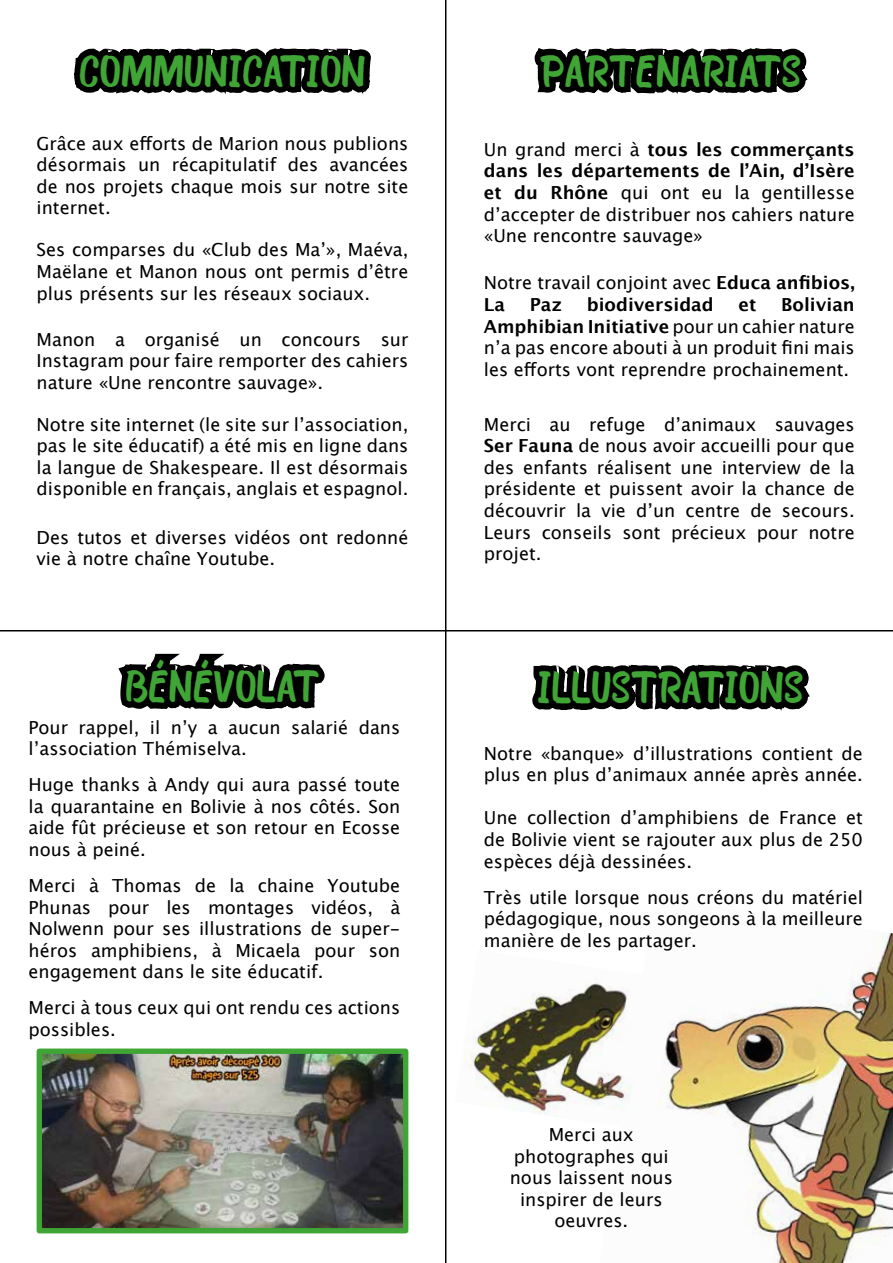
<style>
.page{position:relative;width:893px;height:1263px;background:#fff}
.page>*{position:absolute;margin:0;border:0;box-sizing:border-box;transform-origin:0 0}
.t1{font:43.5px "Bosk";color:#3fa535}
.t2{font:18px/21.6px "Lucida Grande";color:#000;text-align:justify}
.t3{font:700 18px "Lucida Grande";color:#000}
.s1{font-weight:700}
</style>
<div class="page">
<img style="left:658px;top:932px;width:235px;height:331px">
<svg style="left:68px;top:48px;width:314px;height:662px"></svg>
<svg style="left:526px;top:631px;width:292px;height:80px"></svg>
<svg style="left:534px;top:48px;width:274px;height:46px;background:#1c1c1c"></svg>
<hr style="left:445px;top:0;width:1px;height:1263px;background:#000">
<hr style="left:0;top:630px;width:893px;height:1px;background:#000">
<img style="left:43px;top:1054px;width:359px;height:173px">
<div style="left:37px;top:1048px;width:371px;height:185px;border:5px solid #3fa535"></div>
<img style="left:464px;top:983px;width:168px;height:134px">
<h1 class="t1" style="left:79px;top:44px;width:288px">COMMUNICATION</h1>
<p class="t2" style="left:37px;top:132px;width:373px">Grâce aux efforts de Marion nous publions désormais un récapitulatif des avancées de nos projets chaque mois sur notre site internet.</p>
<p class="t2" style="left:37px;top:239px;width:373px">Ses comparses du «Club des Ma’», Maéva, Maëlane et Manon nous ont permis d’être plus présents sur les réseaux sociaux.</p>
<p class="t2" style="left:37px;top:329px;width:373px">Manon a organisé un concours sur Instagram pour faire remporter des cahiers nature «Une rencontre sauvage».</p>
<p class="t2" style="left:37px;top:414px;width:373px">Notre site internet (le site sur l’association, pas le site éducatif) a été mis en ligne dans la langue de Shakespeare. Il est désormais disponible en français, anglais et espagnol.</p>
<p class="t2" style="left:37px;top:527px;width:373px">Des tutos et diverses vidéos ont redonné vie à notre chaîne Youtube.</p>
<h1 class="t1" style="left:540px;top:44px;width:263px">PARTENARIATS</h1>
<p class="t2" style="left:484px;top:139px;width:372px">Un grand merci à <span class="s1">tous les commerçants dans les départements de l’Ain, d’Isère et du Rhône</span> qui ont eu la gentillesse d’accepter de distribuer nos cahiers nature «Une rencontre sauvage»</p>
<p class="t2" style="left:484px;top:272px;width:372px">Notre travail conjoint avec <span class="s1">Educa anfibios,<br>La</span></p>
<p class="t2" style="left:484px;top:294px;width:372px;text-indent:297px"><span class="s1">Bolivian Amphibian Initiative</span> pour un cahier nature n’a pas encore abouti à un produit fini mais les efforts vont reprendre prochainement.</p>
<p class="t2" style="left:484px;top:414px;width:372px">Merci au refuge d’animaux sauvages <span class="s1">Ser Fauna</span> de nous avoir accueilli pour que des enfants réalisent une interview de la présidente et puissent avoir la chance de découvrir la vie d’un centre de secours.<br>Leurs conseils sont précieux pour notre projet.</p>
<p class="t3" style="left:530px;top:290px;width:34px">Paz</p>
<p class="t3" style="left:587px;top:290px;width:128px">biodiversidad</p>
<p class="t3" style="left:739px;top:290px;width:19px">et</p>
<h1 class="t1" style="left:125px;top:659px;width:196px">BÉNÉVOLAT</h1>
<h1 class="t1" style="left:537px;top:660px;width:267px">ILLUSTRATIONS</h1>
<p class="t2" style="left:29px;top:716px;width:373px">Pour rappel, il n’y a aucun salarié dans l’association Thémiselva.</p>
<p class="t2" style="left:29px;top:774px;width:373px">Huge thanks à Andy qui aura passé toute la quarantaine en Bolivie à nos côtés. Son aide fût précieuse et son retour en Ecosse nous à peiné.</p>
<p class="t2" style="left:29px;top:875px;width:373px">Merci à Thomas de la chaine Youtube Phunas pour les montages vidéos, à Nolwenn pour ses illustrations de super&shy;héros amphibiens, à Micaela pour son engagement dans le site éducatif.</p>
<p class="t2" style="left:29px;top:997px;width:373px">Merci à tous ceux qui ont rendu ces actions possibles.</p>
<p class="t2" style="left:484px;top:742px;width:380px">Notre «banque» d’illustrations contient de plus en plus d’animaux année après année.</p>
<p class="t2" style="left:484px;top:807px;width:380px">Une collection d’amphibiens de France et de Bolivie vient se rajouter aux plus de 250 espèces déjà dessinées.</p>
<p class="t2" style="left:484px;top:886px;width:380px">Très utile lorsque nous créons du matériel pédagogique, nous songeons à la meilleure manière de les partager.</p>
<p class="t2" style="left:510px;top:1124px;width:165px;text-align:center">Merci aux photographes qui nous laissent nous inspirer de leurs oeuvres.</p>
</div>
